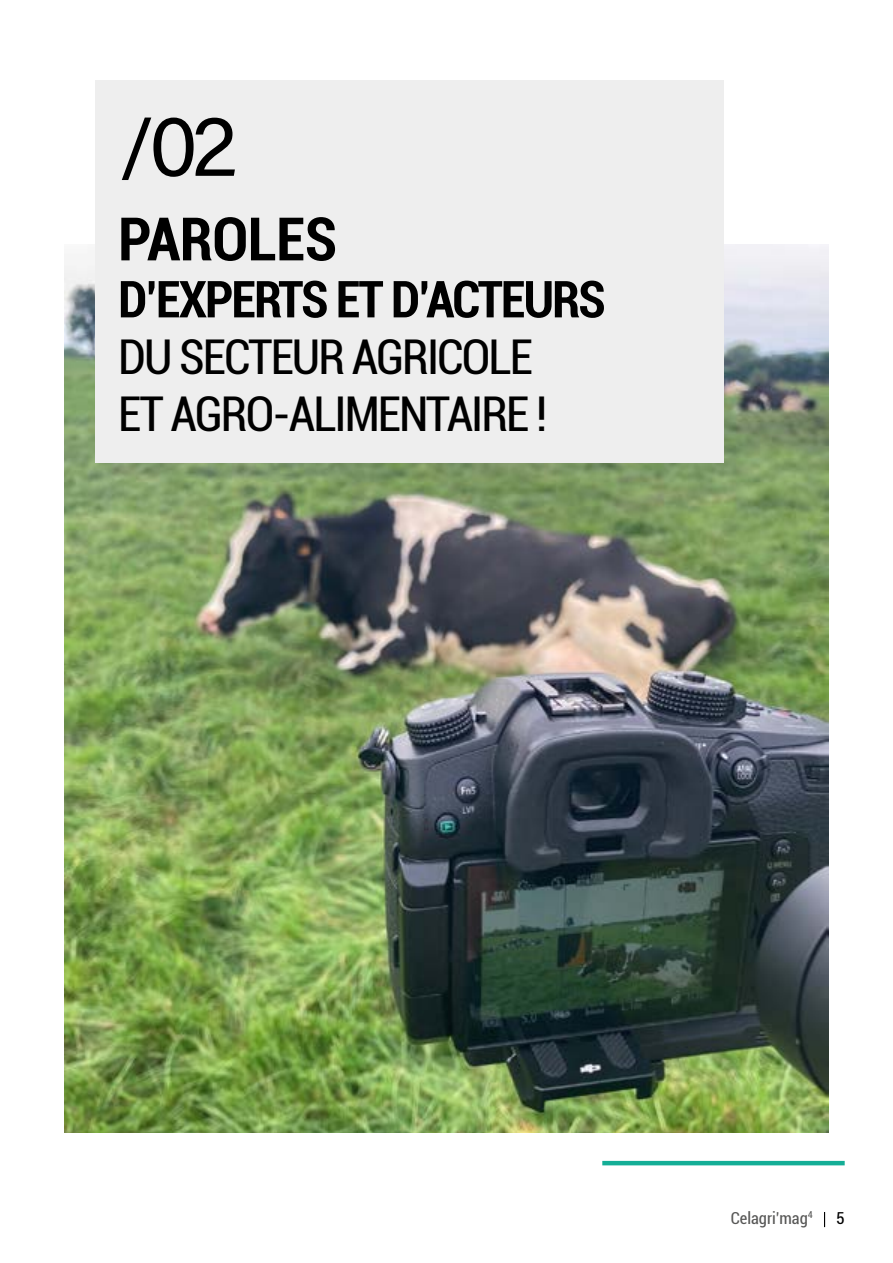
<style>
.page{position:relative;width:893px;height:1263px;background:#fff}
.page>*{position:absolute;margin:0;border:0;box-sizing:border-box;transform-origin:0 0}
.t1{font:82.5px "Acumin Pro";color:#000}
.t2{font:700 condensed 60px "Roboto";letter-spacing:-.01em;color:#000}
.t3{font:700 condensed 51px "Roboto";letter-spacing:-.04em;color:#000}
.t4{font:condensed 48px/57px "Roboto";letter-spacing:-.04em;color:#000}
.t5{font:condensed 16.5px "Roboto";color:#575756}
.t6{font:condensed 16.5px "Roboto";color:#000}
.t7{font:condensed 9.6px "Roboto";color:#575756}
</style>
<div class="page">
<img style="left:64px;top:244px;width:765px;height:889px">
<hr style="left:602px;top:1161px;width:243px;height:4px;background:#14ae96">
<svg style="left:824px;top:1212px;width:1px;height:15px"></svg>
<div style="left:96px;top:80px;width:628px;height:383px;background:#eee"></div>
<h1 class="t1" style="left:118px;top:90px;width:121px">/02</h1>
<p class="t2" style="left:118px;top:197px;width:221px">PAROLES</p>
<p class="t3" style="left:118px;top:263px;width:489px">D’EXPERTS ET D’ACTEURS</p>
<p class="t4" style="left:118px;top:327px;width:431px">DU SECTEUR AGRICOLE<br>ET AGRO-ALIMENTAIRE !</p>
<p class="t5" style="left:731px;top:1206px;width:79px">Celagri’mag</p>
<p class="t6" style="left:836px;top:1207px;width:10px">5</p>
<p class="t7" style="left:808px;top:1208px;width:6px">4</p>
</div>
